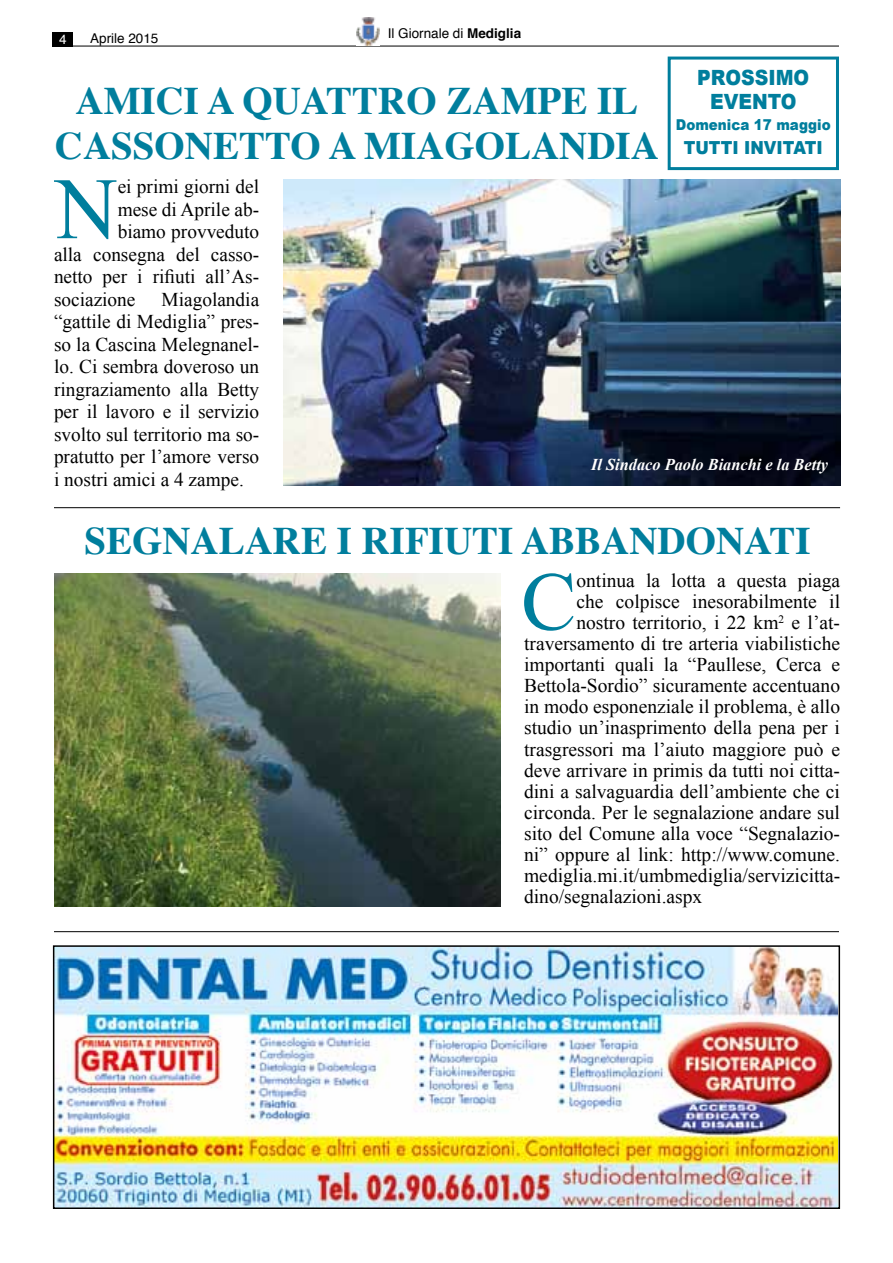
<style>
.page{position:relative;width:893px;height:1263px;background:#fff}
.page>*{position:absolute;margin:0;border:0;box-sizing:border-box;transform-origin:0 0}
.t1{font:87.45px "Times New Roman";color:#007e9d}
.t2{font:82.95px "Times New Roman";color:#007e9d}
.t3{font:700 39px "Times";color:#007e9d}
.t4{font:900 21px/24px "Arial";color:#007e9d;text-align:center;scale:.9 1}
.t5{font:19.5px/22.5px "Times New Roman";color:#000;text-align:justify}
.t6{font:900 18px "Arial";color:#007e9d;scale:.9 1}
.t7{font:italic 700 16.5px "Times New Roman";color:#fff}
.t8{font:900 15px "Arial";color:#007e9d;scale:.9 1}
.t9{font:13.5px "Helvetica";color:#000}
.t10{font:13.5px "Helvetica";color:#fff}
.s1{font-weight:700}
</style>
<div class="page">
<div style="left:53px;top:32px;width:20px;height:14px;background:#000"></div>
<hr style="left:53px;top:46px;width:786px;height:1px;background:#000">
<img style="left:356px;top:17px;width:24px;height:29px">
<img style="left:54px;top:574px;width:446px;height:333px">
<img style="left:284px;top:180px;width:556px;height:306px">
<hr style="left:54px;top:507px;width:786px;height:1px;background:#000">
<hr style="left:54px;top:931px;width:785px;height:1px;background:#000">
<div style="left:668px;top:57px;width:171px;height:113px;background:#fff;border:3px solid #007e9d"></div>
<img style="left:56px;top:948px;width:781px;height:258px">
<div style="left:53px;top:945px;width:787px;height:264px;border:2px solid #000"></div>
<p class="t10" style="left:59px;top:29px;width:9px">4</p>
<p class="t9" style="left:90px;top:28px;width:70px">Aprile 2015</p>
<p class="t9" style="left:388px;top:23px;width:135px">Il Giornale di <span class="s1">Mediglia</span></p>
<h3 class="t3" style="left:76px;top:64px;width:28px">AMI</h3>
<h3 class="t3" style="left:156px;top:64px;width:146px">CI A QUATTRO</h3>
<h3 class="t3" style="left:447px;top:64px;width:31px">ZAM</h3>
<h3 class="t3" style="left:537px;top:64px;width:81px">PE IL</h3>
<h3 class="t3" style="left:55px;top:109px;width:128px">CASSONETTO</h3>
<h3 class="t3" style="left:328px;top:109px;width:64px">AMIAGOLANDIA</h3>
<p class="t4" style="left:697px;top:65px;width:126px">PROSSIMO<br>EVENTO</p>
<p class="t8" style="left:676px;top:114px;width:174px">Domenica 17 maggio</p>
<p class="t6" style="left:684px;top:135px;width:156px">TUTTI INVITATI</p>
<h1 class="t1" style="left:55px;top:150px;width:64px">N</h1>
<p class="t5" style="left:118px;top:175px;width:143px">ei primi giorni del</p>
<p class="t5" style="left:118px;top:198px;width:143px">mese di Aprile ab-</p>
<p class="t5" style="left:118px;top:220px;width:143px">biamo provveduto</p>
<p class="t5" style="left:54px;top:243px;width:207px">alla consegna del casso-</p>
<p class="t5" style="left:54px;top:265px;width:207px">netto per i rifiuti all’As-</p>
<p class="t5" style="left:54px;top:288px;width:83px">sociazione</p>
<p class="t5" style="left:54px;top:288px;width:207px;text-indent:108px">Miagolandia “gattile di Mediglia” pres&shy;so la Cascina Melegnanel&shy;lo. Ci sembra doveroso un ringraziamento alla Betty per il lavoro e il servizio svolto sul territorio ma so&shy;pratutto per l’amore verso i nostri amici a 4 zampe.</p>
<h3 class="t3" style="left:84px;top:503px;width:51px">SEGNALARE</h3>
<h3 class="t3" style="left:337px;top:503px;width:475px">I RIFIUTI ABBANDONATI</h3>
<p class="t7" style="left:591px;top:453px;width:238px">Il Sindaco Paolo Bianchi e la Betty</p>
<h2 class="t2" style="left:521px;top:546px;width:57px">C</h2>
<p class="t5" style="left:576px;top:569px;width:265px">ontinua la lotta a questa piaga</p>
<p class="t5" style="left:576px;top:590px;width:265px">che colpisce inesorabilmente il</p>
<p class="t5" style="left:576px;top:611px;width:265px">nostro territorio, i 22 km<sup>2</sup> e l’at-</p>
<p class="t5" style="left:524px;top:632px;width:317px">traversamento di tre arteria viabilistiche</p>
<p class="t5" style="left:524px;top:653px;width:317px">importanti quali la “Paullese, Cerca e</p>
<p class="t5" style="left:524px;top:674px;width:317px">Bettola-Sordio” sicuramente accentuano</p>
<p class="t5" style="left:524px;top:695px;width:317px">in modo esponenziale il problema, è allo</p>
<p class="t5" style="left:524px;top:716px;width:317px">studio un’inasprimento della pena per i</p>
<p class="t5" style="left:524px;top:737px;width:317px">trasgressori ma l’aiuto maggiore può e</p>
<p class="t5" style="left:524px;top:758px;width:317px">deve arrivare in primis da tutti noi citta-</p>
<p class="t5" style="left:524px;top:779px;width:317px">dini a salvaguardia dell’ambiente che ci</p>
<p class="t5" style="left:524px;top:800px;width:317px">circonda. Per le segnalazione andare sul</p>
<p class="t5" style="left:524px;top:821px;width:317px">sito del Comune alla voce “Segnalazio-</p>
<p class="t5" style="left:524px;top:842px;width:317px">ni” oppure al link: http://www.comune.</p>
<p class="t5" style="left:524px;top:863px;width:318px">mediglia.mi.it/umbmediglia/servizicitta-</p>
<p class="t5" style="left:524px;top:884px;width:180px">dino/segnalazioni.aspx</p>
</div>
